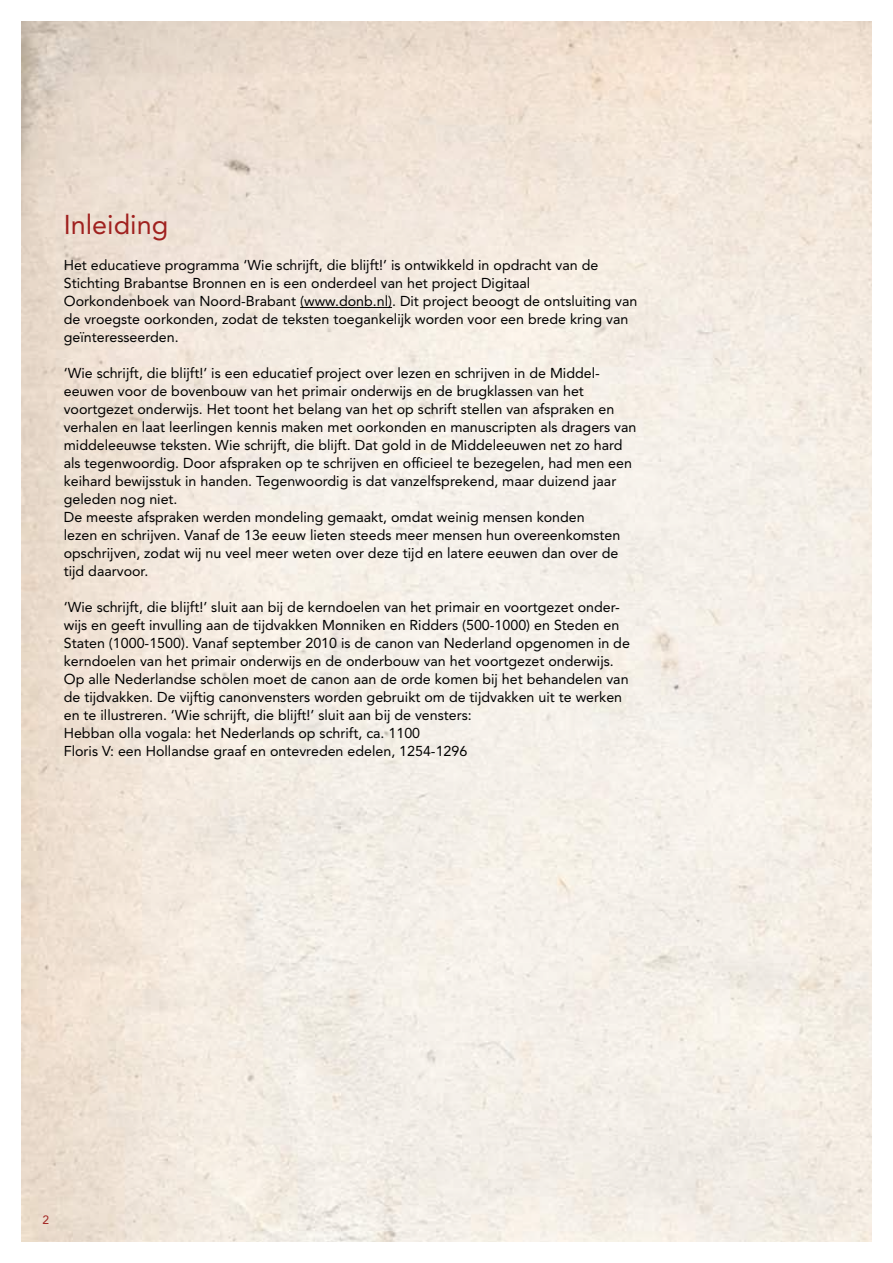
<style>
.page{position:relative;width:893px;height:1263px;background:#fff}
.page>*{position:absolute;margin:0;border:0;box-sizing:border-box;transform-origin:0 0}
.t1{font:27px "Avenir LT Std";color:#a0211f}
.t2{font:14.25px/18px "Avenir LT Std";color:#000}
.t3{font:12px "Avenir LT Std";color:#a0211f}
</style>
<div class="page">
<hr style="left:300px;top:307px;width:92px;height:1px;background:#000">
<h1 class="t1" style="left:64px;top:209px;width:106px">Inleiding</h1>
<p class="t2" style="left:64px;top:256px;width:575px">Het educatieve programma ‘Wie schrijft, die blijft!’ is ontwikkeld in opdracht van de Stichting Brabantse Bronnen en is een onderdeel van het project Digitaal Oorkondenboek van Noord-Brabant (www.donb.nl). Dit project beoogt de ontsluiting van de vroegste oorkonden, zodat de teksten toegankelijk worden voor een brede kring van geïnteresseerden.</p>
<p class="t2" style="left:64px;top:364px;width:574px">‘Wie schrijft, die blijft!’ is een educatief project over lezen en schrijven in de Middel&shy;eeuwen voor de bovenbouw van het primair onderwijs en de brugklassen van het voortgezet onderwijs. Het toont het belang van het op schrift stellen van afspraken en verhalen en laat leerlingen kennis maken met oorkonden en manuscripten als dragers van middeleeuwse teksten. Wie schrijft, die blijft. Dat gold in de Middeleeuwen net zo hard als tegenwoordig. Door afspraken op te schrijven en officieel te bezegelen, had men een keihard bewijsstuk in handen. Tegenwoordig is dat vanzelfsprekend, maar duizend jaar geleden nog niet.<br>De meeste afspraken werden mondeling gemaakt, omdat weinig mensen konden<br>lezen en schrijven. Vanaf de 13e eeuw lieten steeds meer mensen hun overeenkomsten opschrijven, zodat wij nu veel meer weten over deze tijd en latere eeuwen dan over de tijd daarvoor.</p>
<p class="t2" style="left:64px;top:598px;width:568px">‘Wie schrijft, die blijft!’ sluit aan bij de kerndoelen van het primair en voortgezet onder&shy;wijs en geeft invulling aan de tijdvakken Monniken en Ridders (500-1000) en Steden en Staten (1000-1500). Vanaf september 2010 is de canon van Nederland opgenomen in de kerndoelen van het primair onderwijs en de onderbouw van het voortgezet onderwijs.<br>Op alle Nederlandse scholen moet de canon aan de orde komen bij het behandelen van de tijdvakken. De vijftig canonvensters worden gebruikt om de tijdvakken uit te werken en te illustreren. ‘Wie schrijft, die blijft!’ sluit aan bij de vensters:<br>Hebban olla vogala: het Nederlands op schrift, ca. 1100<br>Floris V: een Hollandse graaf en ontevreden edelen, 1254-1296</p>
<p class="t3" style="left:43px;top:1213px;width:8px">2</p>
</div>
